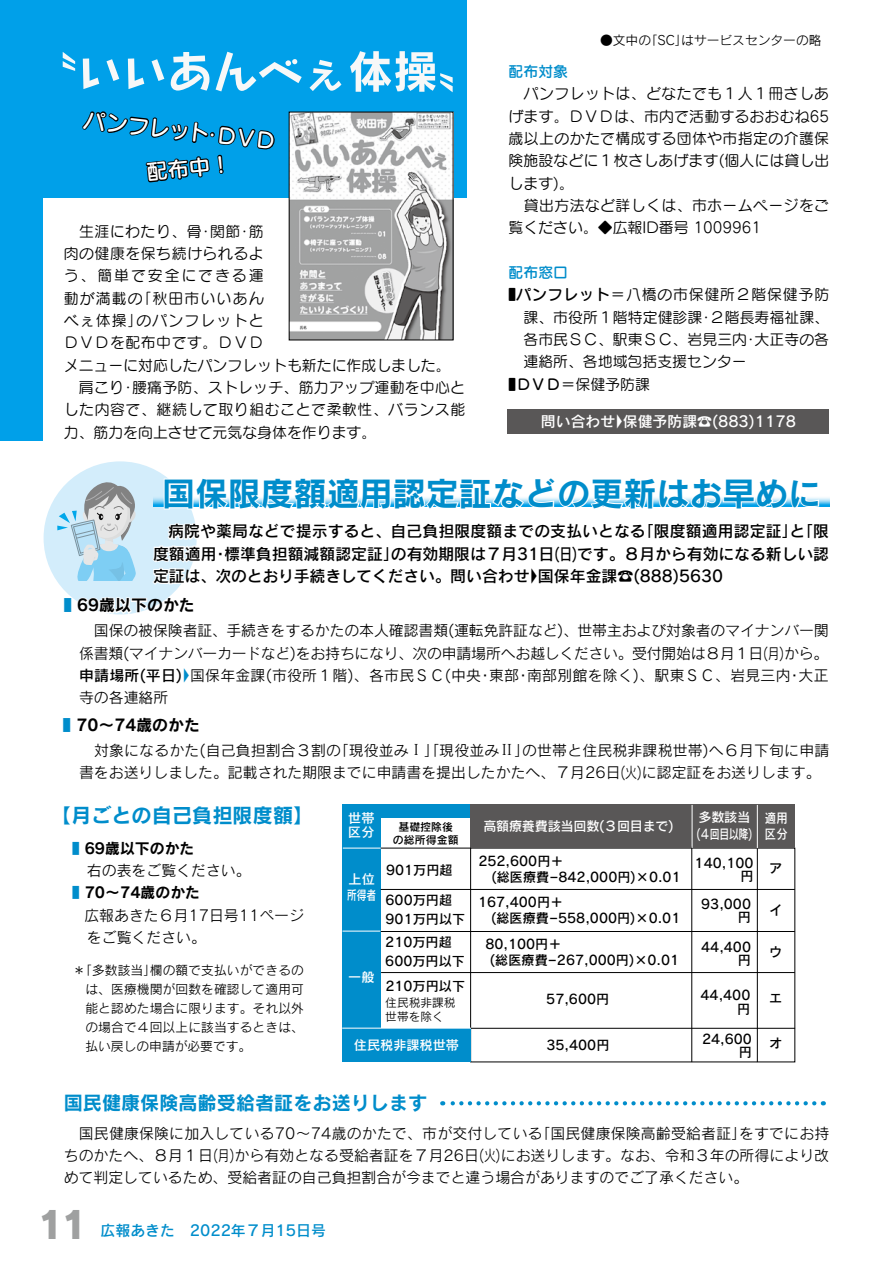
<style>
.page{position:relative;width:893px;height:1263px;background:#fff}
.page>*{position:absolute;margin:0;border:0;box-sizing:border-box;transform-origin:0 0}
.t1{font:37.2px "Rodin Pro EB";color:#9fa0a0}
.t2{font:33px "Rodin Pro B";color:#008dcb}
.t3{font:21.3px "Seurat Pro DB";color:#fff}
.t4{font:20.25px "Rodin Pro B";color:#008dcb}
.t5{font:19.2px "Rodin Pro B";color:#008dcb}
.t6{font:15.9px/22.4px "Rodin Pro DB";letter-spacing:-.01em;color:#000;text-align:justify}
.t7{font:15.9px "Rodin Pro B";color:#000}
.t8{font:14.85px/22.4px "Rodin Pro M";color:#000}
.t9{font:14.85px/22.4px "Seurat Pro M";letter-spacing:.02em;color:#000}
.t10{font:14.85px "Rodin Pro DB";color:#fff}
.t11{font:14.85px "Rodin Pro B";color:#000}
.t12{font:14.85px "Rodin Pro DB";color:#008dcb}
.t13{font:14.85px "Seurat Pro DB";color:#008dcb}
.t14{font:13.2px/16px "Rodin Pro DB";color:#000}
.t15{font:13.2px/16.8px "Rodin Pro DB";letter-spacing:-.02em;color:#fff}
.t16{font:13.2px "Rodin Pro DB";color:#fff}
.t17{font:13.2px/16px "Rodin Pro DB";letter-spacing:-.02em;color:#fff;scale:.87 1}
.t18{font:12.75px/19.2px "Rodin Pro M";letter-spacing:.01em;color:#000;text-align:justify}
.t19{font:11.7px/13.2px "Rodin Pro M";color:#000}
.t20{font:10.95px/13.2px "Rodin Pro DB";color:#000;text-align:center}
.s1{font-family:"Seurat Pro DB"}
.s2{font-family:"Rodin Pro DB";color:#008dcb}
.s3{font-family:"Rodin Pro DB"}
.s4{color:#008dcb}
.s5{font-family:"Matisse Pro M"}
</style>
<div class="page">
<div style="left:44px;top:461px;width:153px;height:153px;background:#d3edfb;border-radius:50%"></div>
<div style="left:0;top:0;width:467px;height:197px;background:#00a0e9"></div>
<div style="left:0;top:140px;width:43px;height:301px;background:#00a0e9"></div>
<svg style="left:76px;top:597px;width:72px;height:18px"></svg>
<div style="left:508px;top:409px;width:321px;height:25px;background:#595757"></div>
<svg style="left:309px;top:60px;width:32px;height:31px"></svg>
<svg style="left:350px;top:51px;width:103px;height:41px"></svg>
<img style="left:291px;top:114px;width:160px;height:224px">
<svg style="left:152px;top:476px;width:669px;height:112px"></svg>
<hr style="left:470px;top:1028px;width:325px;height:1px;background:#000">
<div style="left:342px;top:804px;width:39px;height:223px;background:#008dcb"></div>
<div style="left:381px;top:804px;width:90px;height:14px;background:#008dcb"></div>
<div style="left:342px;top:1028px;width:129px;height:34px;background:#008dcb"></div>
<div style="left:471px;top:805px;width:324px;height:43px;background:#595757"></div>
<hr style="left:381px;top:848px;width:90px;height:1px;background:#000">
<hr style="left:381px;top:889px;width:414px;height:1px;background:#000">
<hr style="left:381px;top:931px;width:414px;height:1px;background:#000">
<hr style="left:381px;top:972px;width:414px;height:1px;background:#000">
<hr style="left:757px;top:848px;width:1px;height:214px;background:#000">
<hr style="left:757px;top:805px;width:1px;height:43px;background:#fff">
<hr style="left:343px;top:848px;width:38px;height:1px;background:#fff">
<hr style="left:342px;top:931px;width:38px;height:1px;background:#fff">
<hr style="left:342px;top:1028px;width:129px;height:1px;background:#fff">
<hr style="left:691px;top:847px;width:1px;height:215px;background:#000">
<hr style="left:692px;top:805px;width:1px;height:43px;background:#fff">
<svg style="left:442px;top:1101px;width:372px;height:4px"></svg>
<svg style="left:57px;top:479px;width:79px;height:102px"></svg>
<svg style="left:63px;top:52px;width:239px;height:178px"></svg>
<h3 class="t3" style="left:86px;top:105px;width:195px;rotate:7deg">パンフレットＤＶＤ</h3>
<h3 class="t3" style="left:145px;top:158px;width:87px;rotate:-6deg">配布中!</h3>
<p class="t9" style="left:64px;top:219px;width:403px">　生涯にわたり、骨･関節筋･<br>肉の健康を保ち続けられるよ<br>う、簡単で安全にできる運<br>動が満載の｢秋田市いいあん<br>べぇ体操｣のパンフレットと<br>ＤＶＤを配布中です。ＤＶＤ<br>メニューに対応したパンフレットも新たに作成しました。　肩こり･腰痛予防、ストレッチ、筋力アップ運動を中心とした内容で、継続して取り組むことで柔軟性、バランス能力、筋力を向上させて元気な身体を作ります。</p>
<p class="t18" style="left:600px;top:30px;width:223px">●文中の｢SC｣はサービスセンターの略</p>
<p class="t13" style="left:509px;top:62px;width:61px">配布対象</p>
<p class="t9" style="left:509px;top:82px;width:322px">　パンフレットは、どなたでも１人１冊さしあげます。ＤＶＤは、市内で活動するおおむね65歳以上のかたで構成する団体や市指定の介護保険施設などに１枚さしあげます(個人には貸し出します。(<br>　貸出方法など詳しくは、市ホームページをご覧ください。◆広報ID番号 1009961</p>
<p class="t13" style="left:509px;top:263px;width:61px">配布窓口</p>
<p class="t9" style="left:523px;top:283px;width:307px;text-align:justify;text-indent:-15px"><span class="s1">■パンフレット</span>＝八橋の市保健所２階保健予防課、市役所１階特定健診課２･ 階長寿福祉課、各市民ＳＣ、駅東ＳＣ、岩見三内･大正寺の各連絡所、各地域包括支援センター</p>
<p class="t9" style="left:509px;top:372px;width:143px"><span class="s1">■ＤＶＤ</span>＝保健予防課</p>
<p class="t10" style="left:541px;top:412px;width:256px">問い合わせ︎▶ 保健予防課☎)883(1178</p>
<h2 class="t2" style="left:162px;top:471px;width:661px">国保限度額適用認定証などの更新はお早めに</h2>
<p class="t6" style="left:153px;top:520px;width:678px;text-indent:15px">病院や薬局などで提示すると、自己負担限度額までの支払いとなる｢限度額適用認定証と｣ 限｢度額適用･標準負担額減額認定証｣の有効期限は７月31日日( )です。８月から有効になる新しい認定証は、次のとおり手続きしてください。問い合わせ▶国保年金課☎)888(5630</p>
<p class="t7" style="left:64px;top:595px;width:133px"><span class="s2">■</span> 69歳以下のかた</p>
<p class="t8" style="left:79px;top:619px;width:751px;text-align:justify">　国保の被保険者証、手続きをするかたの本人確認書類(運転免許証など)、世帯主および対象者のマイナンバー関係書類(マイナンバーカードなど)をお持ちになり、次の申請場所へお越しください。受付開始は８月１日月( )から。<span class="s3">申請場所(平日)</span><span class="s4">▶</span>国保年金課(市役所１階)、各市民ＳＣ(中央･東部･南部別館を除く)、駅東ＳＣ、岩見三内･大正寺の各連絡所</p>
<p class="t7" style="left:63px;top:714px;width:139px"><span class="s2">■</span> 70〜74歳のかた</p>
<p class="t8" style="left:79px;top:738px;width:752px">　対象になるかた(自己負担割合３割の｢現役並み<span class="s5">Ⅰ</span>｣｢現役並み<span class="s5">Ⅱ</span>｣の世帯と住民税非課税世帯へ) ６月下旬に申請書をお送りしました。記載された期限までに申請書を提出したかたへ、７月26日火( )に認定証をお送りします。</p>
<h3 class="t4" style="left:51px;top:801px;width:264px">【月ごとの自己負担限度額【</h3>
<p class="t11" style="left:72px;top:838px;width:124px"><span class="s2">■</span> 69歳以下のかた</p>
<p class="t8" style="left:72px;top:859px;width:180px">　右の表をご覧ください。</p>
<p class="t11" style="left:72px;top:883px;width:130px"><span class="s2">■</span> 70〜74歳のかた</p>
<p class="t8" style="left:84px;top:903px;width:221px">広報あきた６月17日号11ページをご覧ください。</p>
<p class="t18" style="left:85px;top:960px;width:220px;text-indent:-13px">＊｢多数該当｣欄の額で支払いができるのは、医療機関が回数を確認して適用可能と認めた場合に限ります。それ以外の場合で４回以上に該当するときは、払い戻しの申請が必要です。</p>
<p class="t15" style="left:348px;top:810px;width:28px;line-height:14.5px">世帯区分</p>
<p class="t15" style="left:347px;top:870px;width:31px">上位所得者</p>
<p class="t20" style="left:393px;top:819px;width:67px">基礎控除後の総所得金額</p>
<p class="t14" style="left:386px;top:861px;width:68px">901万円超</p>
<p class="t15" style="left:696px;top:808px;width:57px">多数該当<br>４( 回目以降(</p>
<p class="t15" style="left:483px;top:817px;width:192px">高額療養費該当回数３( 回目まで(</p>
<p class="t14" style="left:478px;top:853px;width:204px">252,600円＋<br>　(総医療費-842,000円 ×( 0.01</p>
<p class="t14" style="left:695px;top:856px;width:60px;line-height:13.2px;text-align:right">140,100円</p>
<p class="t14" style="left:386px;top:890px;width:81px;line-height:19px">600万円超<br>901万円以下</p>
<p class="t14" style="left:478px;top:893px;width:204px">167,400円＋<br>　(総医療費-558,000円 ×( 0.01</p>
<p class="t14" style="left:701px;top:897px;width:51px;line-height:13.2px;text-align:right">93,000円</p>
<p class="t15" style="left:348px;top:968px;width:28px">一般</p>
<p class="t14" style="left:385px;top:932px;width:81px;line-height:19px">210万円超<br>600万円以下</p>
<p class="t19" style="left:385px;top:996px;width:72px">住民税非課税世帯を除く</p>
<p class="t14" style="left:385px;top:978px;width:81px">210万円以下</p>
<p class="t16" style="left:354px;top:1036px;width:107px">住民税非課税世帯</p>
<p class="t14" style="left:485px;top:936px;width:78px">80,100円＋</p>
<p class="t14" style="left:477px;top:936px;width:204px">　<br>　(総医療費-267,000円 ×( 0.01</p>
<p class="t14" style="left:701px;top:940px;width:51px;line-height:13.2px;text-align:right">44,400円</p>
<p class="t14" style="left:546px;top:991px;width:65px">57,600円</p>
<p class="t14" style="left:546px;top:1036px;width:65px">35,400円</p>
<p class="t14" style="left:700px;top:987px;width:51px">44,400</p>
<p class="t14" style="left:737px;top:1000px;width:15px">円</p>
<p class="t14" style="left:702px;top:1030px;width:51px">24,600</p>
<p class="t14" style="left:739px;top:1044px;width:15px">円</p>
<p class="t17" style="left:765px;top:809px;width:28px">適用区分</p>
<p class="t14" style="left:769px;top:859px;width:15px">ア</p>
<p class="t14" style="left:769px;top:901px;width:15px">イ</p>
<p class="t14" style="left:769px;top:943px;width:15px">ウ</p>
<p class="t14" style="left:769px;top:990px;width:15px">エ</p>
<p class="t14" style="left:769px;top:1035px;width:15px">オ</p>
<p class="t5" style="left:64px;top:1089px;width:365px">国民健康保険高齢受給者証をお送りします</p>
<p class="t8" style="left:64px;top:1121px;width:767px;text-align:justify">　国民健康保険に加入している70〜74歳のかたで、市が交付している｢国民健康保険高齢受給者証｣をすでにお持ちのかたへ、８月１日月( )から有効となる受給者証を７月26日火( )にお送りします。なお、令和３年の所得により改めて判定しているため、受給者証の自己負担割合が今までと違う場合がありますのでご了承ください。</p>
<h1 class="t1" style="left:38px;top:1199px;width:51px">11</h1>
<p class="t12" style="left:86px;top:1221px;width:242px">　広報あきた　2022年７月15日号</p>
</div>
